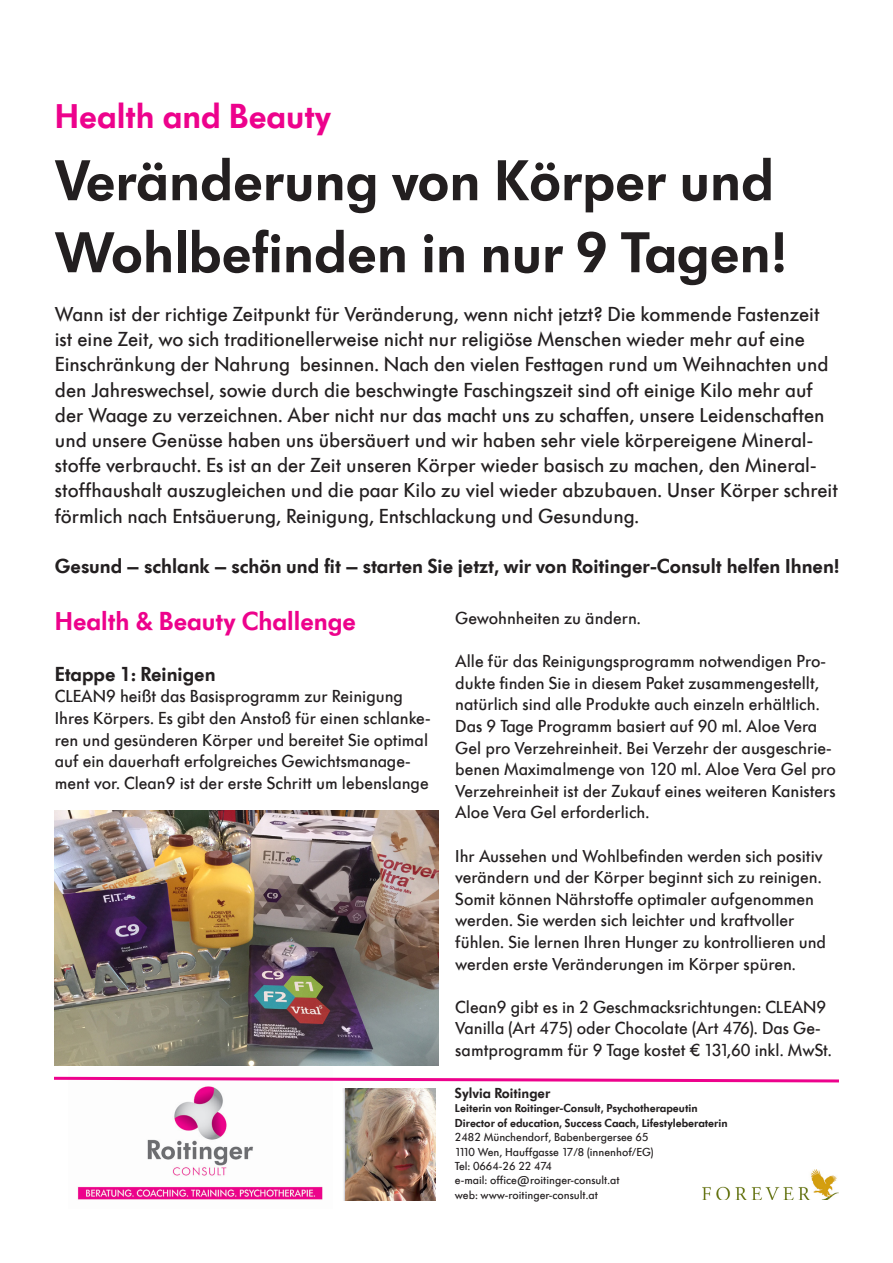
<style>
.page{position:relative;width:893px;height:1263px;background:#fff}
.page>*{position:absolute;margin:0;border:0;box-sizing:border-box;transform-origin:0 0}
.t1{font:60px/72px "Futura SB Dem Bol";color:#231f20}
.t2{font:36px "Futura SB Dem Bol";color:#ed028c}
.t3{font:27px "Futura SB Dem Bol";color:#ed028c}
.t4{font:500 21px/25.2px "Futura SB";color:#231f20}
.t5{font:21px "Futura SB Dem Bol";color:#231f20}
.t6{font:500 18px/21.6px "Futura SB";color:#231f20}
.t7{font:15px "Futura SB Dem Bol";color:#231f20}
.t8{font:500 12px "Futura SB";color:#231f20}
.t9{font:12px "Futura SB Dem Bol";color:#231f20}
</style>
<div class="page">
<img style="left:343px;top:1088px;width:93px;height:112px">
<img style="left:77px;top:1086px;width:246px;height:114px">
<svg style="left:54px;top:1076px;width:785px;height:7px"></svg>
<img style="left:702px;top:1169px;width:137px;height:30px">
<img style="left:55px;top:810px;width:383px;height:255px">
<p class="t2" style="left:55px;top:97px;width:278px">Health and Beauty</p>
<p class="t1" style="left:55px;top:146px;width:733px">Veränderung von Körper und<br>Wohlbefinden in nur 9 Tagen!</p>
<p class="t4" style="left:55px;top:302px;width:785px">Wann ist der richtige Zeitpunkt für Veränderung, wenn nicht jetzt? Die kommende Fastenzeit ist eine Zeit, wo sich traditionellerweise nicht nur religiöse Menschen wieder mehr auf eine Einschränkung der Nahrung besinnen. Nach den vielen Festtagen rund um Weihnachten und den Jahreswechsel, sowie durch die beschwingte Faschingszeit sind oft einige Kilo mehr auf der Waage zu verzeichnen. Aber nicht nur das macht uns zu schaffen, unsere Leidenschaften und unsere Genüsse haben uns übersäuert und wir haben sehr viele körpereigene Mineral&shy;stoffe verbraucht. Es ist an der Zeit unseren Körper wieder basisch zu machen, den Mineral&shy;stoffhaushalt auszugleichen und die paar Kilo zu viel wieder abzubauen. Unser Körper schreit förmlich nach Entsäuerung, Reinigung, Entschlackung und Gesundung.</p>
<p class="t5" style="left:55px;top:555px;width:786px">Gesund – schlank – schön und fit – starten Sie jetzt, wir von Roitinger-Consult helfen Ihnen!</p>
<p class="t6" style="left:455px;top:608px;width:187px">Gewohnheiten zu ändern.</p>
<p class="t6" style="left:455px;top:651px;width:382px">Alle für das Reinigungsprogramm notwendigen Pro&shy;dukte finden Sie in diesem Paket zusammengestellt, natürlich sind alle Produkte auch einzeln erhältlich.<br>Das 9 Tage Programm basiert auf 90 ml. Aloe Vera Gel pro Verzehreinheit. Bei Verzehr der ausgeschrie&shy;benen Maximalmenge von 120 ml. Aloe Vera Gel pro Verzehreinheit ist der Zukauf eines weiteren Kanisters Aloe Vera Gel erforderlich.</p>
<p class="t6" style="left:455px;top:845px;width:372px">Ihr Aussehen und Wohlbefinden werden sich positiv verändern und der Körper beginnt sich zu reinigen.<br>Somit können Nährstoffe optimaler aufgenommen werden. Sie werden sich leichter und kraftvoller fühlen. Sie lernen Ihren Hunger zu kontrollieren und werden erste Veränderungen im Körper spüren.</p>
<p class="t6" style="left:455px;top:996px;width:378px">Clean9 gibt es in 2 Geschmacksrichtungen: CLEAN9<br>Vanilla (Art 475) oder Chocolate (Art 476). Das Ge&shy;samtprogramm für 9 Tage kostet € 131,60 inkl. MwSt.</p>
<p class="t7" style="left:455px;top:1085px;width:97px">Sylvia Roitinger</p>
<p class="t9" style="left:455px;top:1102px;width:244px">Leiterin von Roitinger-Consult, Psychotherapeutin</p>
<p class="t9" style="left:455px;top:1116px;width:274px">Director of education, Success Caach, Lifestyleberaterin</p>
<p class="t8" style="left:455px;top:1131px;width:195px">2482 Münchendorf, Babenbergersee 65</p>
<p class="t8" style="left:455px;top:1145px;width:200px">1110 Wen, Hauffgasse 17/8 (innenhof/EG)</p>
<p class="t8" style="left:455px;top:1160px;width:98px">Tel: 0664-26 22 474</p>
<p class="t8" style="left:455px;top:1174px;width:166px">e-mail: office@roitinger-consult.at</p>
<p class="t8" style="left:455px;top:1188px;width:144px">web: www-roitinger-consult.at</p>
<p class="t3" style="left:55px;top:607px;width:303px">Health &amp; Beauty Challenge</p>
<p class="t5" style="left:55px;top:663px;width:162px">Etappe 1: Reinigen</p>
<p class="t6" style="left:55px;top:686px;width:377px">CLEAN9 heißt das Basisprogramm zur Reinigung Ihres Körpers. Es gibt den Anstoß für einen schlanke&shy;ren und gesünderen Körper und bereitet Sie optimal auf ein dauerhaft erfolgreiches Gewichtsmanage&shy;ment vor. Clean9 ist der erste Schritt um lebenslange</p>
</div>
